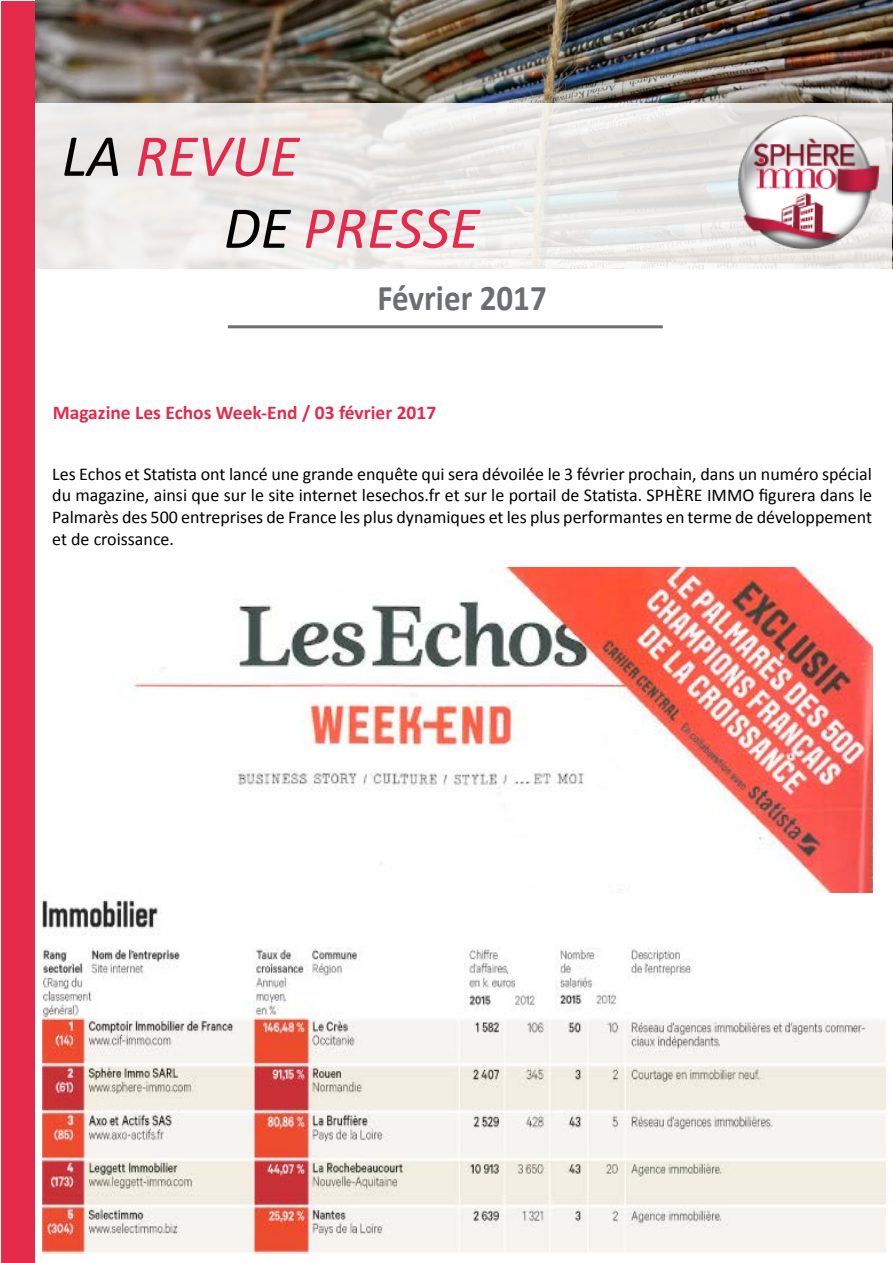
<style>
.page{position:relative;width:893px;height:1263px;background:#fff}
.page>*{position:absolute;margin:0;border:0;box-sizing:border-box;transform-origin:0 0}
.t1{font:italic 60px/72px "Calibri";color:#e42b4c}
.t2{font:700 36.3px "Calibri";color:#6d6e71;scale:.91 1}
.t3{font:700 19.5px "Calibri";color:#e42b4c}
.t4{font:18px/21.6px "Calibri";color:#000;text-align:justify}
.s1{color:#000}
</style>
<div class="page">
<img style="left:35px;top:0;width:858px;height:269px">
<svg style="left:35px;top:104px;width:856px;height:165px;fill:#eceae8"></svg>
<div style="left:1px;top:1px;width:33px;height:1261px;background:#e42b4c"></div>
<img style="left:724px;top:108px;width:159px;height:152px">
<hr style="left:228px;top:325px;width:435px;height:3px;background:#6d6e71">
<img style="left:129px;top:568px;width:743px;height:325px">
<img style="left:43px;top:893px;width:842px;height:360px">
<h1 class="t1" style="left:224px;top:118px;width:257px;text-indent:-162px"><span class="s1">LA</span> REVUE<br><span class="s1">DE</span> PRESSE</h1>
<h2 class="t2" style="left:377px;top:274px;width:187px">Février 2017</h2>
<p class="t3" style="left:53px;top:400px;width:385px">Magazine Les Echos Week-End / 03 février 2017</p>
<p class="t4" style="left:52px;top:463px;width:821px">Les Echos et Statista ont lancé une grande enquête qui sera dévoilée le 3 février prochain, dans un numéro spécial du magazine, ainsi que sur le site internet lesechos.fr et sur le portail de Statista. SPHÈRE IMMO figurera dans le Palmarès des 500 entreprises de France les plus dynamiques et les plus performantes en terme de développement et de croissance.</p>
</div>
